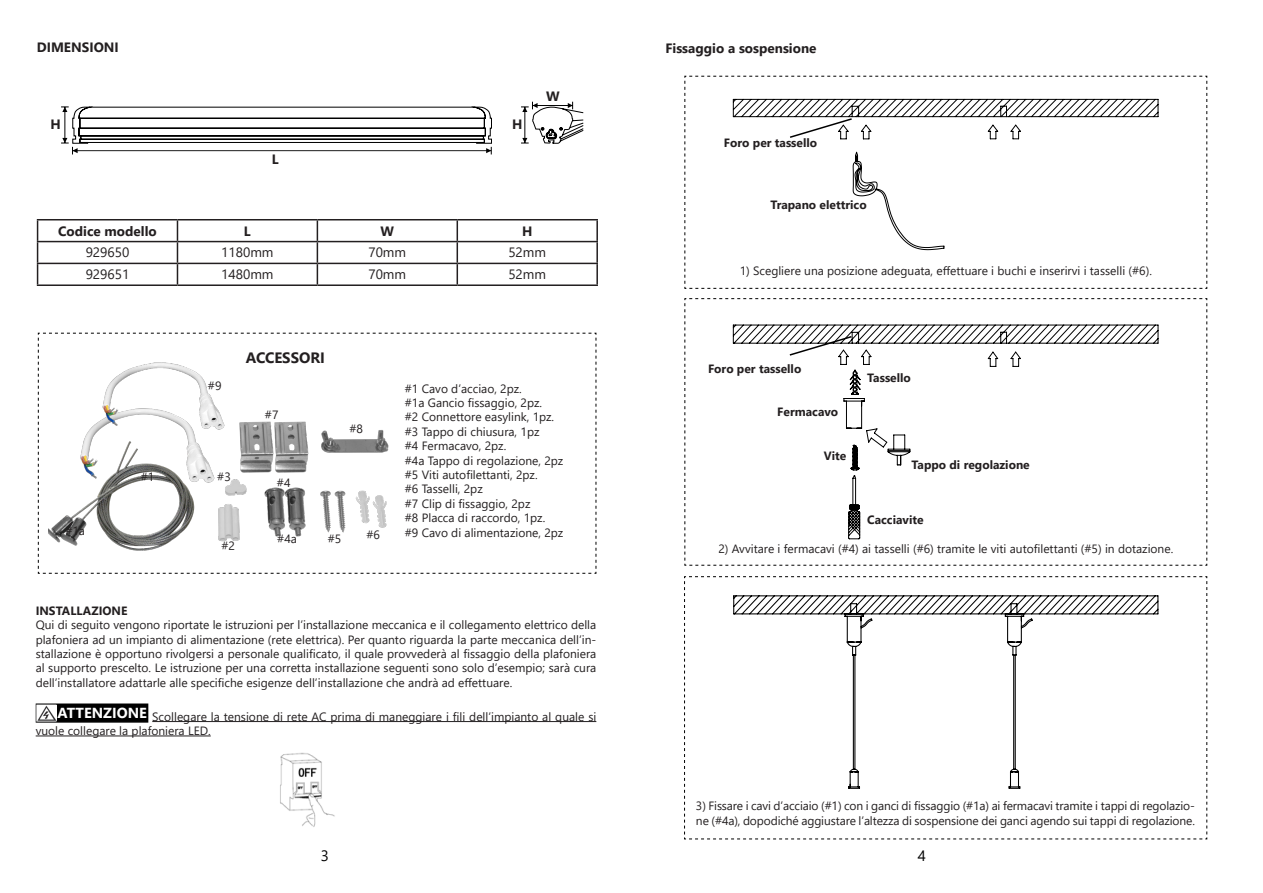
<style>
.page{position:relative;width:1263px;height:893px;background:#fff}
.page>*{position:absolute;margin:0;border:0;box-sizing:border-box;transform-origin:0 0}
.t1{font:700 15px "Segoe UI";color:#231f20}
.t2{font:15px "Segoe UI";color:#000}
.t3{font:700 14.55px "Segoe UI";color:#fff}
.t4{font:700 13.5px "Segoe UI";color:#231f20}
.t5{font:13.5px "Segoe UI";color:#231f20}
.t6{font:12px/14.4px "Segoe UI";color:#231f20}
.t7{font:700 12px "Segoe UI";color:#231f20}
</style>
<div class="page">
<hr style="left:37px;top:219px;width:140px;height:1px;background:#231f20">
<hr style="left:177px;top:219px;width:140px;height:1px;background:#231f20">
<hr style="left:317px;top:219px;width:140px;height:1px;background:#231f20">
<hr style="left:457px;top:219px;width:141px;height:1px;background:#231f20">
<hr style="left:456px;top:220px;width:2px;height:21px;background:#231f20">
<hr style="left:596px;top:220px;width:2px;height:21px;background:#231f20">
<hr style="left:37px;top:241px;width:140px;height:1px;background:#231f20">
<hr style="left:177px;top:241px;width:140px;height:1px;background:#231f20">
<hr style="left:317px;top:241px;width:140px;height:1px;background:#231f20">
<hr style="left:457px;top:241px;width:141px;height:1px;background:#231f20">
<hr style="left:456px;top:242px;width:2px;height:21px;background:#231f20">
<hr style="left:596px;top:242px;width:2px;height:21px;background:#231f20">
<hr style="left:37px;top:263px;width:140px;height:1px;background:#231f20">
<svg style="left:37px;top:220px;width:1px;height:64px"></svg>
<hr style="left:177px;top:263px;width:140px;height:1px;background:#231f20">
<svg style="left:177px;top:220px;width:1px;height:64px"></svg>
<hr style="left:317px;top:263px;width:140px;height:1px;background:#231f20">
<svg style="left:317px;top:220px;width:1px;height:64px"></svg>
<hr style="left:457px;top:263px;width:141px;height:1px;background:#231f20">
<hr style="left:456px;top:264px;width:2px;height:20px;background:#231f20">
<hr style="left:596px;top:264px;width:2px;height:20px;background:#231f20">
<hr style="left:37px;top:284px;width:140px;height:2px;background:#231f20">
<hr style="left:177px;top:284px;width:140px;height:2px;background:#231f20">
<hr style="left:317px;top:284px;width:140px;height:2px;background:#231f20">
<hr style="left:457px;top:284px;width:141px;height:2px;background:#231f20">
<hr style="left:152px;top:721px;width:444px;height:1px;background:#231f20">
<hr style="left:36px;top:736px;width:175px;height:1px;background:#231f20">
<div style="left:36px;top:703px;width:112px;height:20px;background:#000;border:2px solid #000"></div>
<svg style="left:36px;top:705px;width:21px;height:17px"></svg>
<img style="left:37px;top:705px;width:19px;height:16px">
<svg style="left:684px;top:576px;width:523px;height:264px"></svg>
<svg style="left:732px;top:594px;width:427px;height:195px"></svg>
<svg style="left:38px;top:332px;width:559px;height:242px"></svg>
<svg style="left:61px;top:107px;width:431px;height:47px"></svg>
<svg style="left:521px;top:102px;width:63px;height:42px"></svg>
<img style="left:280px;top:752px;width:55px;height:75px">
<svg style="left:684px;top:298px;width:523px;height:268px"></svg>
<svg style="left:684px;top:76px;width:523px;height:213px"></svg>
<p class="t4" style="left:37px;top:35px;width:84px">DIMENSIONI</p>
<p class="t4" style="left:51px;top:112px;width:12px">H</p>
<p class="t4" style="left:512px;top:112px;width:12px">H</p>
<p class="t4" style="left:272px;top:147px;width:8px">L</p>
<p class="t4" style="left:546px;top:84px;width:15px">W</p>
<p class="t4" style="left:58px;top:218px;width:100px">Codice modello</p>
<p class="t4" style="left:244px;top:218px;width:8px">L</p>
<p class="t4" style="left:381px;top:218px;width:15px">W</p>
<p class="t4" style="left:522px;top:218px;width:12px">H</p>
<p class="t5" style="left:86px;top:240px;width:45px">929650</p>
<p class="t5" style="left:221px;top:240px;width:54px">1180mm</p>
<p class="t5" style="left:368px;top:240px;width:39px">70mm</p>
<p class="t5" style="left:508px;top:240px;width:39px">52mm</p>
<p class="t5" style="left:86px;top:262px;width:45px">929651</p>
<p class="t5" style="left:221px;top:262px;width:54px">1480mm</p>
<p class="t5" style="left:368px;top:262px;width:39px">70mm</p>
<p class="t5" style="left:508px;top:262px;width:39px">52mm</p>
<p class="t6" style="left:65px;top:523px;width:21px">#1a</p>
<p class="t6" style="left:141px;top:468px;width:15px">#1</p>
<p class="t6" style="left:208px;top:377px;width:15px">#9</p>
<p class="t1" style="left:246px;top:343px;width:81px">ACCESSORI</p>
<p class="t6" style="left:265px;top:407px;width:15px">#7</p>
<p class="t6" style="left:217px;top:469px;width:15px">#3</p>
<p class="t6" style="left:277px;top:474px;width:15px">#4</p>
<p class="t6" style="left:350px;top:421px;width:15px">#8</p>
<p class="t6" style="left:222px;top:537px;width:15px">#2</p>
<p class="t6" style="left:277px;top:531px;width:21px">#4a</p>
<p class="t6" style="left:328px;top:531px;width:15px">#5</p>
<p class="t6" style="left:366px;top:526px;width:15px">#6</p>
<p class="t6" style="left:405px;top:380px;width:118px">#1 Cavo d’acciao, 2pz.</p>
<p class="t6" style="left:405px;top:394px;width:139px">#1a Gancio fissaggio, 2pz.</p>
<p class="t6" style="left:405px;top:409px;width:151px">#2 Connettore easylink, 1pz.</p>
<p class="t6" style="left:405px;top:423px;width:136px">#3 Tappo di chiusura, 1pz</p>
<p class="t6" style="left:405px;top:438px;width:103px">#4 Fermacavo, 2pz.</p>
<p class="t6" style="left:405px;top:452px;width:160px">#4a Tappo di regolazione, 2pz</p>
<p class="t6" style="left:405px;top:466px;width:134px">#5 Viti autofilettanti, 2pz.</p>
<p class="t6" style="left:405px;top:481px;width:79px">#6 Tasselli, 2pz</p>
<p class="t6" style="left:405px;top:495px;width:127px">#7 Clip di fissaggio, 2pz</p>
<p class="t6" style="left:405px;top:510px;width:142px">#8 Placca di raccordo, 1pz.</p>
<p class="t6" style="left:405px;top:524px;width:160px">#9 Cavo di alimentazione, 2pz</p>
<p class="t7" style="left:36px;top:599px;width:93px">INSTALLAZIONE</p>
<p class="t6" style="left:36px;top:617px;width:562px;text-align:justify">Qui di seguito vengono riportate le istruzioni per l’installazione meccanica e il collegamento elettrico della plafoniera ad un impianto di alimentazione (rete elettrica). Per quanto riguarda la parte meccanica dell’in&shy;stallazione è opportuno rivolgersi a personale qualificato, il quale provvederà al fissaggio della plafoniera al supporto prescelto. Le istruzione per una corretta installazione seguenti sono solo d’esempio; sarà cura dell’installatore adattarle alle specifiche esigenze dell’installazione che andrà ad effettuare.</p>
<p class="t3" style="left:58px;top:699px;width:91px">ATTENZIONE</p>
<p class="t6" style="left:36px;top:708px;width:562px;text-indent:117px">Scollegare la tensione di rete AC prima di maneggiare i fili dell’impianto al quale si vuole collegare la plafoniera LED.</p>
<p class="t4" style="left:665px;top:35px;width:152px">Fissaggio a sospensione</p>
<p class="t7" style="left:724px;top:131px;width:95px">Foro per tassello</p>
<p class="t7" style="left:770px;top:194px;width:98px">Trapano elettrico</p>
<p class="t6" style="left:740px;top:263px;width:414px">1) Scegliere una posizione adeguata, effettuare i buchi e inserirvi i tasselli (#6).</p>
<p class="t7" style="left:708px;top:357px;width:95px">Foro per tassello</p>
<p class="t7" style="left:777px;top:400px;width:62px">Fermacavo</p>
<p class="t7" style="left:824px;top:444px;width:24px">Vite</p>
<p class="t7" style="left:867px;top:366px;width:45px">Tassello</p>
<p class="t7" style="left:911px;top:453px;width:120px">Tappo di regolazione</p>
<p class="t7" style="left:867px;top:508px;width:58px">Cacciavite</p>
<p class="t6" style="left:718px;top:540px;width:456px">2) Avvitare i fermacavi (#4) ai tasselli (#6) tramite le viti autofilettanti (#5) in dotazione.</p>
<p class="t6" style="left:696px;top:798px;width:500px">3) Fissare i cavi d’acciaio (#1) con i ganci di fissaggio (#1a) ai fermacavi tramite i tappi di regolazio&shy;ne (#4a), dopodiché aggiustare l’altezza di sospensione dei ganci agendo sui tappi di regolazione.</p>
<p class="t2" style="left:321px;top:841px;width:10px">3</p>
<p class="t2" style="left:918px;top:841px;width:10px">4</p>
</div>
